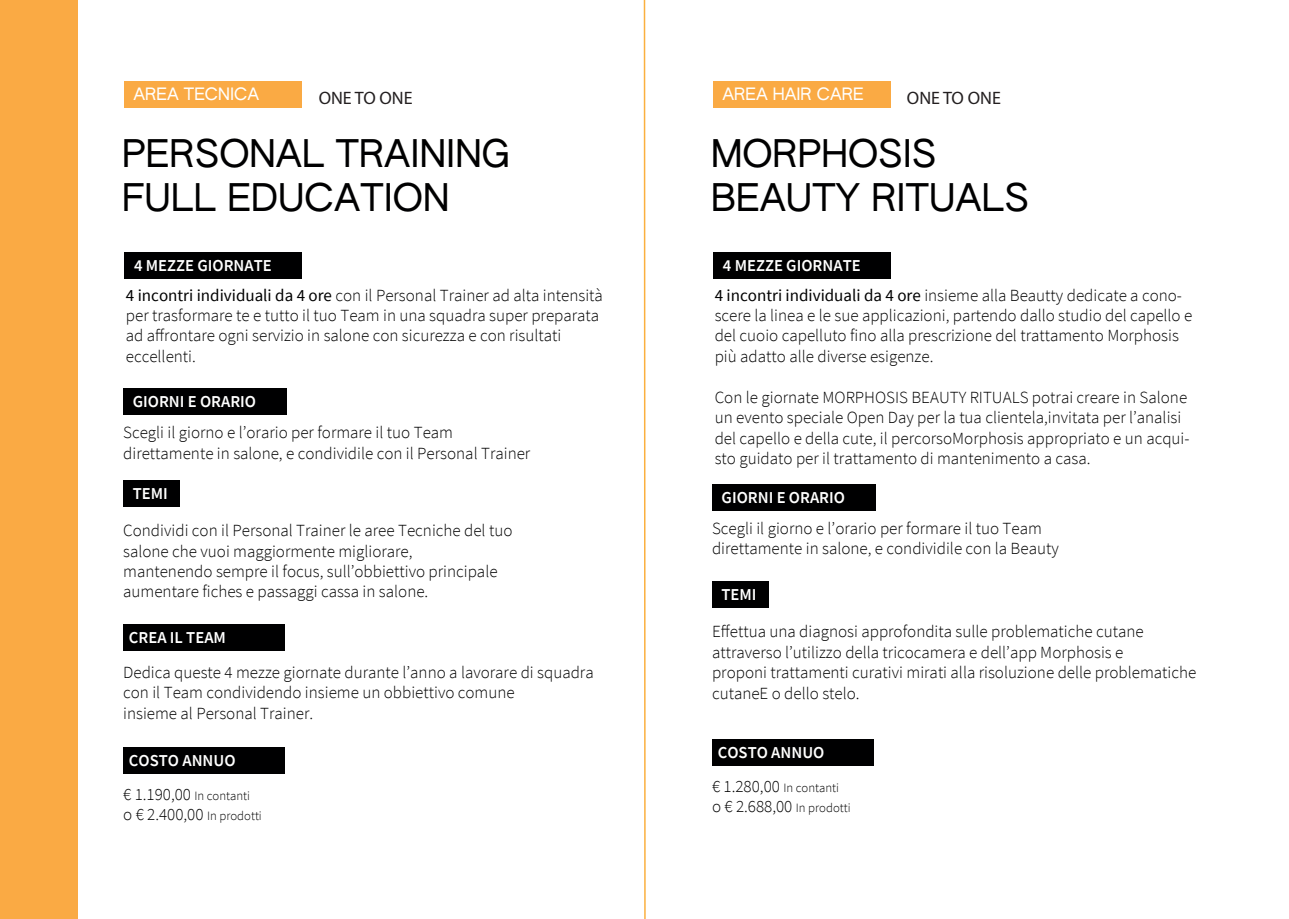
<style>
.page{position:relative;width:1289px;height:919px;background:#fff}
.page>*{position:absolute;margin:0;border:0;box-sizing:border-box;transform-origin:0 0}
.t1{font:37.05px/44.5px "AUTHENTIC Sans 90";color:#000001}
.t2{font:18px "Myriad Pro";color:#231f20}
.t3{font:300 16.95px/20.4px "Source Sans Pro";color:#000001}
.t4{font:600 16.65px "Source Sans Pro";color:#fff}
.t5{font:16.65px "AUTHENTIC Sans 90";color:#fff}
.t6{font:300 12.75px "Source Sans Pro";color:#000001}
.s1{font-weight:400}
.s2{font-size:16.95px}
.s3{font-size:12.75px}
</style>
<div class="page">
<div style="left:0;top:0;width:78px;height:918px;background:#faaa44"></div>
<div style="left:124px;top:252px;width:178px;height:26px;background:#000001"></div>
<div style="left:124px;top:81px;width:178px;height:27px;background:#faaa44"></div>
<div style="left:123px;top:388px;width:164px;height:27px;background:#000001"></div>
<div style="left:123px;top:480px;width:57px;height:27px;background:#000001"></div>
<div style="left:123px;top:624px;width:161px;height:26px;background:#000001"></div>
<div style="left:123px;top:747px;width:161px;height:27px;background:#000001"></div>
<div style="left:713px;top:252px;width:178px;height:26px;background:#000001"></div>
<div style="left:713px;top:81px;width:178px;height:27px;background:#faaa44"></div>
<div style="left:712px;top:484px;width:163px;height:26px;background:#000001"></div>
<div style="left:712px;top:581px;width:56px;height:27px;background:#000001"></div>
<div style="left:712px;top:739px;width:161px;height:26px;background:#000001"></div>
<svg style="left:643px;top:0;width:3px;height:918px"></svg>
<p class="t5" style="left:133px;top:84px;width:127px">AREA TECNICA</p>
<p class="t5" style="left:722px;top:84px;width:143px">AREA HAIR CARE</p>
<p class="t2" style="left:319px;top:86px;width:95px">ONE TO ONE</p>
<p class="t2" style="left:907px;top:86px;width:95px">ONE TO ONE</p>
<h1 class="t1" style="left:122px;top:131px;width:389px">PERSONAL TRAINING<br>FULL EDUCATION</h1>
<p class="t4" style="left:134px;top:254px;width:139px">4 MEZZE GIORNATE</p>
<p class="t3" style="left:126px;top:285px;width:478px"><span class="s1">4 incontri individuali da 4 ore</span> con il Personal Trainer ad alta intensità per trasformare te e tutto il tuo Team in una squadra super preparata ad affrontare ogni servizio in salone con sicurezza e con risultati eccellenti.</p>
<p class="t4" style="left:133px;top:391px;width:125px">GIORNI E ORARIO</p>
<p class="t3" style="left:123px;top:422px;width:408px">Scegli il giorno e l’orario per formare il tuo Team direttamente in salone, e condividile con il Personal Trainer</p>
<p class="t4" style="left:133px;top:482px;width:37px">TEMI</p>
<p class="t3" style="left:123px;top:520px;width:391px">Condividi con il Personal Trainer le aree Tecniche del tuo salone che vuoi maggiormente migliorare,<br>mantenendo sempre il focus, sull’obbiettivo principale aumentare fiches e passaggi cassa in salone.</p>
<p class="t4" style="left:129px;top:626px;width:98px">CREA IL TEAM</p>
<p class="t3" style="left:123px;top:662px;width:472px">Dedica queste 4 mezze giornate durante l’anno a lavorare di squadra con il Team condividendo insieme un obbiettivo comune<br>insieme al Personal Trainer.</p>
<p class="t4" style="left:129px;top:750px;width:108px">COSTO ANNUO</p>
<p class="t6" style="left:123px;top:787px;width:128px"><span class="s2">€ 1.190,00</span> In contanti</p>
<p class="t3" style="left:123px;top:804px;width:140px">o € 2.400,00 <span class="s3">In prodotti</span></p>
<h1 class="t1" style="left:711px;top:131px;width:319px">MORPHOSIS<br>BEAUTY RITUALS</h1>
<p class="t4" style="left:723px;top:254px;width:139px">4 MEZZE GIORNATE</p>
<p class="t3" style="left:714px;top:285px;width:479px"><span class="s1">4 incontri individuali da 4 ore</span> insieme alla Beautty dedicate a cono&shy;scere la linea e le sue applicazioni, partendo dallo studio del capello e del cuoio capelluto fino alla prescrizione del trattamento Morphosis più adatto alle diverse esigenze.</p>
<p class="t3" style="left:714px;top:387px;width:476px">Con le giornate MORPHOSIS BEAUTY RITUALS potrai creare in Salone un evento speciale Open Day per la tua clientela,invitata per l’analisi del capello e della cute, il percorsoMorphosis appropriato e un acqui&shy;sto guidato per il trattamento di mantenimento a casa.</p>
<p class="t4" style="left:721px;top:486px;width:125px">GIORNI E ORARIO</p>
<p class="t3" style="left:712px;top:518px;width:348px">Scegli il giorno e l’orario per formare il tuo Team direttamente in salone, e condividile con la Beauty</p>
<p class="t4" style="left:721px;top:584px;width:37px">TEMI</p>
<p class="t3" style="left:712px;top:621px;width:485px">Effettua una diagnosi approfondita sulle problematiche cutane attraverso l’utilizzo della tricocamera e dell’app Morphosis e<br>proponi trattamenti curativi mirati alla risoluzione delle problematiche cutaneE o dello stelo.</p>
<p class="t4" style="left:717px;top:741px;width:108px">COSTO ANNUO</p>
<p class="t6" style="left:712px;top:779px;width:128px"><span class="s2">€ 1.280,00</span> In contanti</p>
<p class="t3" style="left:712px;top:796px;width:140px">o € 2.688,00 <span class="s3">In prodotti</span></p>
</div>
